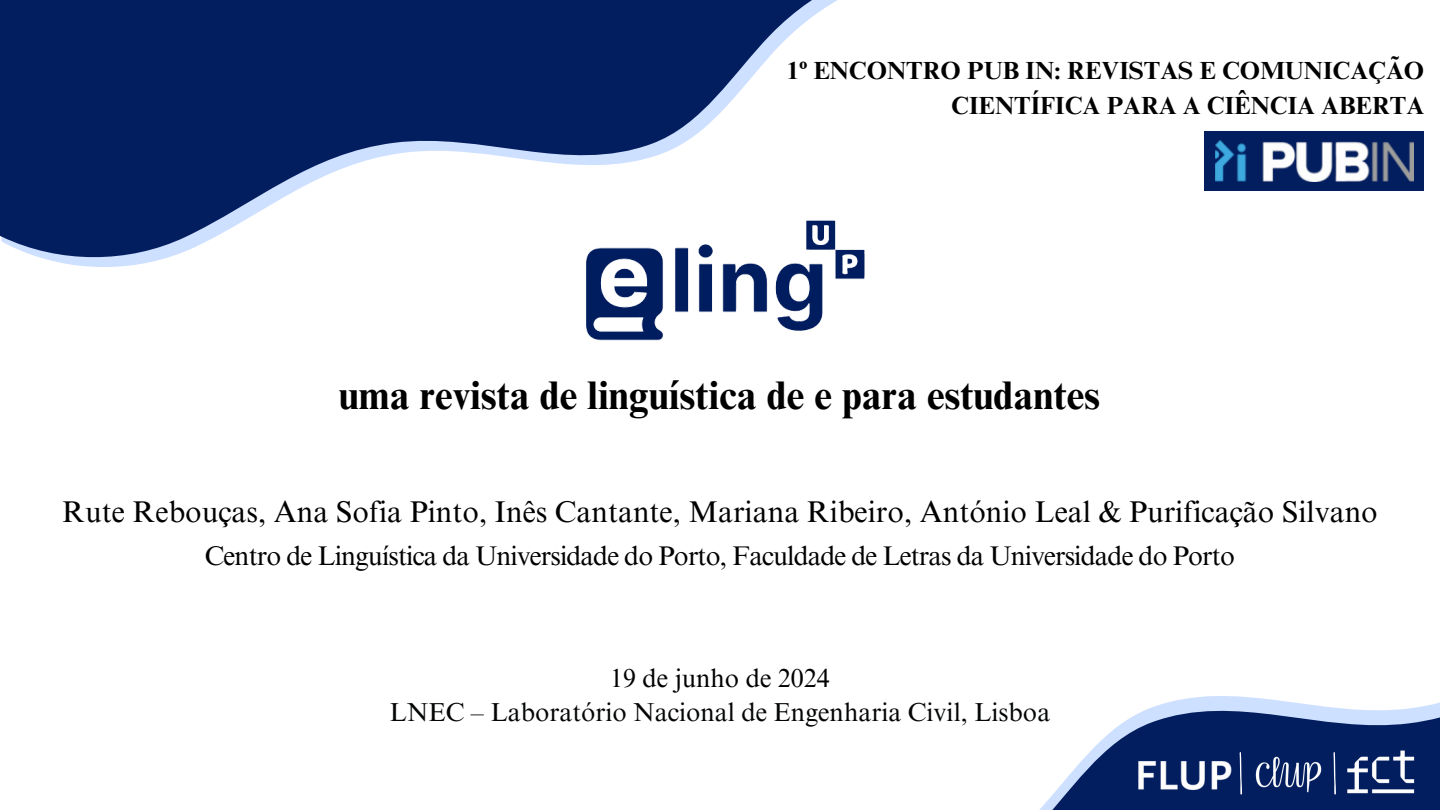
<style>
.page{position:relative;width:1440px;height:810px;background:#fff}
.page>*{position:absolute;margin:0;border:0;box-sizing:border-box;transform-origin:0 0}
.t1{font:700 40px "Times NRMT Pro";color:#000}
.t2{font:30px "Times NRMT Pro";color:#000}
.t3{font:27px "Times NRMT Pro";letter-spacing:-.03em;color:#000}
.t4{font:26px "Times NRMT Pro";color:#040606}
.t5{font:26px "Times NRMT Pro";color:#000}
.t6{font:700 24.8px/34.5px "Times NRMT Pro";color:#000;text-align:right}
</style>
<div class="page">
<div style="left:1205px;top:131px;width:219px;height:60px;background:#031e5f"></div>
<img style="left:1215px;top:141px;width:199px;height:40px">
<img style="left:586px;top:250px;width:279px;height:91px">
<svg style="left:1039px;top:696px;width:401px;height:114px;fill:#031e5f"></svg>
<img style="left:1139px;top:755px;width:96px;height:42px">
<img style="left:1335px;top:746px;width:89px;height:55px">
<img style="left:1251px;top:753px;width:74px;height:42px">
<svg style="left:39px;top:249px;width:825px;height:18px"></svg>
<svg style="left:0;top:0;width:853px;height:257px;fill:#031e5f"></svg>
<svg style="left:1238px;top:751px;width:5px;height:43px"></svg>
<svg style="left:1332px;top:751px;width:5px;height:43px"></svg>
<p class="t6" style="left:787px;top:57px;width:639px">1º ENCONTRO PUB IN: REVISTAS E COMUNICAÇÃO<br>CIENTÍFICA PARA A CIÊNCIA ABERTA</p>
<h1 class="t1" style="left:339px;top:381px;width:762px">uma revista de linguística de e para estudantes</h1>
<h2 class="t2" style="left:62px;top:500px;width:1317px">Rute Rebouças, Ana Sofia Pinto, Inês Cantante, Mariana Ribeiro, António Leal &amp; Purificação Silvano</h2>
<p class="t3" style="left:205px;top:546px;width:1032px">Centro de Linguística da Universidade do Porto, Faculdade de Letras da Universidade do Porto</p>
<p class="t5" style="left:610px;top:669px;width:221px">19 de junho de 2024</p>
<p class="t4" style="left:390px;top:702px;width:662px">LNEC – Laboratório Nacional de Engenharia Civil, Lisboa</p>
</div>
